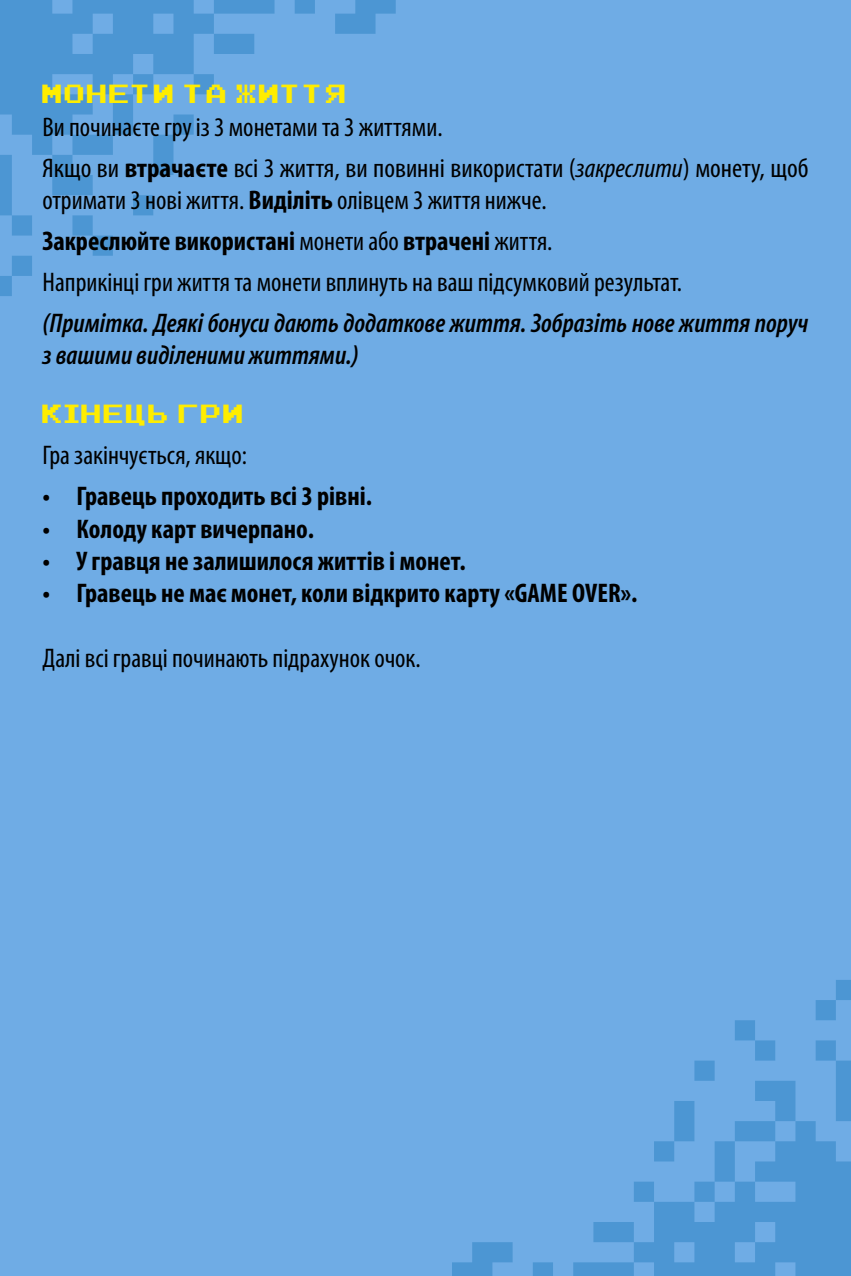
<style>
.page{position:relative;width:851px;height:1276px;background:#fff}
.page>*{position:absolute;margin:0;border:0;box-sizing:border-box;transform-origin:0 0}
.t1{font:42px "Arcadepix Plus";color:#ffed00}
.t2{font:condensed 27px/40.8px "Myriad Pro";color:#000}
.t3{font:700 condensed 27px "Myriad Pro";color:#000}
.t4{font:italic 600 condensed 27px/32.4px "Myriad Pro";color:#000}
.s1{font-weight:700}
.s2{font-style:italic}
</style>
<div class="page">
<div style="left:0;top:0;width:850px;height:1276px;background:#6face5"></div>
<h1 class="t1" style="left:43px;top:77px;width:307px">МОНЕТИ ТА ЖИТТЯ</h1>
<p class="t2" style="left:43px;top:107px;width:767px">Ви починаєте гру із 3 монетами та 3 життями.<br>Якщо ви <span class="s1">втрачаєте</span> всі 3 життя, ви повинні використати (<span class="s2">закреслити</span>) монету, щоб</p>
<p class="t2" style="left:43px;top:180px;width:641px">отримати 3 нові життя. <span class="s1">Виділіть</span> олівцем 3 життя нижче.<br><span class="s1">Закреслюйте використані</span> монети або <span class="s1">втрачені</span> життя.<br>Наприкінці гри життя та монети вплинуть на ваш підсумковий результат.</p>
<p class="t4" style="left:43px;top:307px;width:767px">(Примітка. Деякі бонуси дають додаткове життя. Зобразіть нове життя поруч з вашими виділеними життями.)</p>
<h1 class="t1" style="left:43px;top:397px;width:205px">КIНЕЦЬ ГРИ</h1>
<p class="t2" style="left:43px;top:435px;width:206px">Гра закінчується, якщо:</p>
<p class="t3" style="left:43px;top:481px;width:331px">• Гравець проходить всі 3 рівні.</p>
<p class="t3" style="left:43px;top:513px;width:273px">• Колоду карт вичерпано.</p>
<p class="t3" style="left:43px;top:546px;width:424px">• У гравця не залишилося життів і монет.</p>
<p class="t3" style="left:43px;top:578px;width:596px">• Гравець не має монет, коли відкрито карту «GAME OVER».</p>
<p class="t2" style="left:43px;top:638px;width:379px">Далі всі гравці починають підрахунок очок.</p>
</div>
